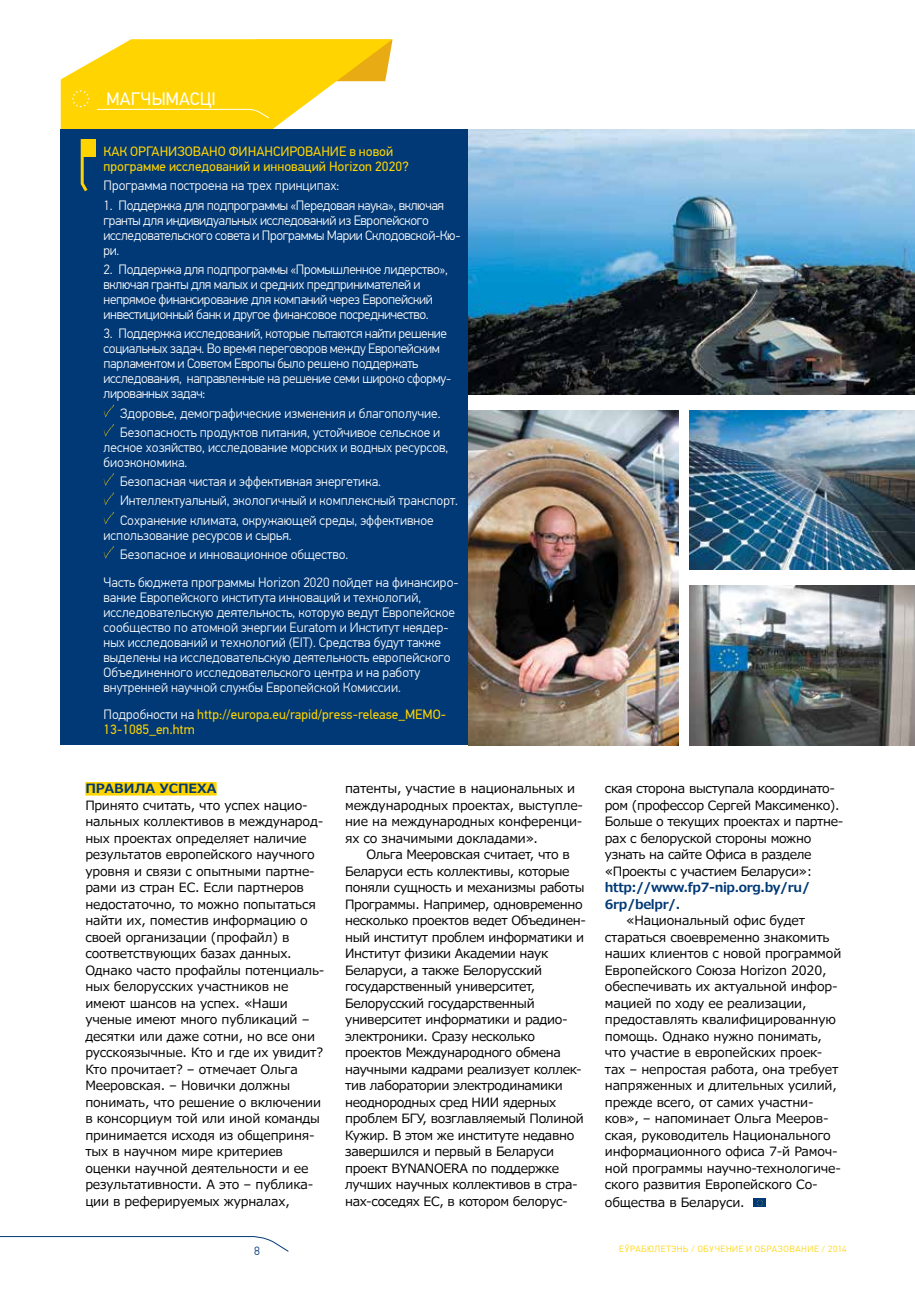
<style>
.page{position:relative;width:915px;height:1306px;background:#fff}
.page>*{position:absolute;margin:0;border:0;box-sizing:border-box;transform-origin:0 0}
.t1{font:18px "PF Din Text Pro";letter-spacing:.005em;color:#fff}
.t2{font:300 13.5px/15px "PF Din Text Pro";color:#fff}
.t3{font:300 13.5px/15px "PF Din Text Pro";letter-spacing:-.025em;color:#fff}
.t4{font:13.5px/15px "PF Din Text Pro";color:#ffd400}
.t5{font:12.75px/16.5px "Meiryo UI";letter-spacing:-.01em;color:#000}
.t6{font:700 12.75px/16.5px "Meiryo UI";letter-spacing:-.025em;color:#003976}
.t7{font:700 12.75px "Meiryo UI";color:#003976}
.t8{font:300 12px "PF Din Text Pro";color:#003976}
.t9{font:300 9px "PF Din Text Pro";letter-spacing:.06em;color:#ffd400}
.s1{font-weight:300;color:#fff}
</style>
<div class="page">
<svg style="left:60px;top:39px;width:332px;height:90px"></svg>
<svg style="left:0;top:1236px;width:289px;height:16px"></svg>
<img style="left:462px;top:129px;width:452px;height:265px">
<img style="left:468px;top:410px;width:209px;height:335px">
<img style="left:689px;top:410px;width:225px;height:160px">
<div style="left:85px;top:782px;width:131px;height:13px;background:#ffd400"></div>
<div style="left:753px;top:1198px;width:13px;height:9px;background:#003976"></div>
<svg style="left:757px;top:1199px;width:6px;height:7px"></svg>
<div style="left:61px;top:130px;width:407px;height:615px;background:#003976"></div>
<svg style="left:80px;top:139px;width:8px;height:53px"></svg>
<div style="left:83px;top:139px;width:13px;height:18px;background:#ffd400"></div>
<svg style="left:103px;top:404px;width:11px;height:33px"></svg>
<svg style="left:103px;top:473px;width:11px;height:51px"></svg>
<svg style="left:103px;top:546px;width:11px;height:13px"></svg>
<img style="left:689px;top:585px;width:225px;height:160px">
<h1 class="t1" style="left:106px;top:88px;width:111px">магчымасцI</h1>
<p class="t4" style="left:103px;top:144px;width:307px">Как организовано финанси рование в новой программе исследований и инноваций Horizon 2020?</p>
<p class="t2" style="left:103px;top:178px;width:237px">Программа построена на трех принципах:</p>
<p class="t3" style="left:103px;top:198px;width:358px">1. Поддержка для подпрограммы «Передовая наука», включая гранты для индивидуальных исследований из Европейского исследовательского совета и Программы Марии Склодовской-Кю&shy;ри.</p>
<p class="t3" style="left:103px;top:262px;width:346px">2. Поддержка для подпрограммы «Промышленное лидерство», включая гранты для малых и средних предпринимателей и непрямое финансирование для компаний через Европейский инвестиционный банк и другое финансовое посредничество.</p>
<p class="t3" style="left:103px;top:326px;width:349px">3. Поддержка исследований, которые пытаются найти решение социальных задач. Во время переговоров между Европейским парламентом и Советом Европы было решено поддержать исследования, направленные на решение семи широко сформу&shy;лированных задач:</p>
<p class="t2" style="left:120px;top:403px;width:322px;line-height:19.2px">Здоровье, демографические изменения и благополучие.<br>Безопасность продуктов питания, устойчивое сельское и</p>
<p class="t2" style="left:103px;top:440px;width:346px">лесное хозяйство, исследование морских и водных ресурсов, биоэкономика.</p>
<p class="t2" style="left:120px;top:472px;width:339px;line-height:19.2px">Безопасная чистая и эффективная энергетика.<br>Интеллектуальный, экологичный и комплексный транспорт.<br>Сохранение климата, окружающей среды, эффективное</p>
<p class="t2" style="left:120px;top:525px;width:230px;line-height:19.2px;text-indent:-16px">использование ресурсов и сырья.<br>Безопасное и инновационное общество.</p>
<p class="t2" style="left:103px;top:574px;width:356px">Часть бюджета программы Horizon 2020 пойдет на финансиро&shy;вание Европейского института инноваций и технологий, исследовательскую деятельность, которую ведут Европейское сообщество по атомной энергии Euratom и Институт неядер&shy;ных исследований и технологий (EIT). Средства будут также выделены на исследовательскую деятельность европейского Объединенного исследовательского центра и на работу внутренней научной службы Европейской Комиссии.</p>
<p class="t4" style="left:103px;top:707px;width:344px"><span class="s1">Подробности на</span> http://europa.eu/rapid/press-release_MEMO-<br>13-1085_en.htm</p>
<p class="t7" style="left:85px;top:779px;width:133px">П равила успеха</p>
<p class="t5" style="left:85px;top:797px;width:240px">Принято считать, что успех нацио&shy;нальных коллективов в международ&shy;ных проектах определяет наличие результатов европейского научного уровня и связи с опытными партне&shy;рами из стран ЕС. Если партнеров недостаточно, то можно попытаться найти их, поместив информацию о своей организации (профайл) в соответствующих базах данных.<br>Однако часто профайлы потенциаль&shy;ных белорусских участников не имеют шансов на успех. «Наши ученые имеют много публикаций – десятки или даже сотни, но все они русскоязычные. Кто и где их увидит?<br>Кто прочитает? – отмечает Ольга<br>Мееровская. – Новички должны понимать, что решение о включении в консорциум той или иной команды принимается исходя из общеприня&shy;тых в научном мире критериев оценки научной деятельности и ее результативности. А это – публика&shy;ции в реферируемых журналах,</p>
<p class="t5" style="left:345px;top:781px;width:239px">патенты, участие в национальных и международных проектах, выступле&shy;ние на международных конференци&shy;ях со значимыми докладами».</p>
<p class="t5" style="left:345px;top:847px;width:242px;text-indent:21px">Ольга Мееровская считает, что в Беларуси есть коллективы, которые поняли сущность и механизмы работы Программы. Например, одновременно несколько проектов ведет Объединен&shy;ный институт проблем информатики и Институт физики Академии наук Беларуси, а также Белорусский государственный университет, Белорусский государственный университет информатики и радио&shy;электроники. Сразу несколько проектов Международного обмена научными кадрами реализует коллек&shy;тив лаборатории электродинамики неоднородных сред НИИ ядерных проблем БГУ, возглавляемый Полиной Кужир. В этом же институте недавно завершился и первый в Беларуси проект BYNANOERA по поддержке лучших научных коллективов в стра&shy;нах-соседях ЕС, в котором белорус-</p>
<p class="t5" style="left:604px;top:781px;width:240px">ская сторона выступала координато&shy;ром (профессор Сергей Максименко).<br>Больше о текущих проектах и партне&shy;рах с белоруской стороны можно узнать на сайте Офиса в разделе «Проекты с участием Беларуси»:</p>
<p class="t6" style="left:604px;top:880px;width:207px">http://www.fp7-nip.org.by/ru/<br>6rp/belpr/.</p>
<p class="t5" style="left:604px;top:913px;width:238px;text-indent:21px">«Национальный офис будет стараться своевременно знакомить наших клиентов с новой программой Европейского Союза Horizon 2020, обеспечивать их актуальной инфор&shy;мацией по ходу ее реализации, предоставлять квалифицированную помощь. Однако нужно понимать, что участие в европейских проек&shy;тах – непростая работа, она требует напряженных и длительных усилий , прежде всего, от самих участни&shy;ков», – напоминает Ольга Мееров&shy;ская, руководитель Национального информационного офиса 7-й Рамоч&shy;ной программы научно-технологиче&shy;ского развития Европейского Со-</p>
<p class="t5" style="left:604px;top:1194px;width:141px">общества в Беларуси.</p>
<p class="t8" style="left:254px;top:1244px;width:7px">8</p>
<p class="t9" style="left:619px;top:1243px;width:229px">Eўрабюлетэнь / Обучение и образование / 2014</p>
</div>
